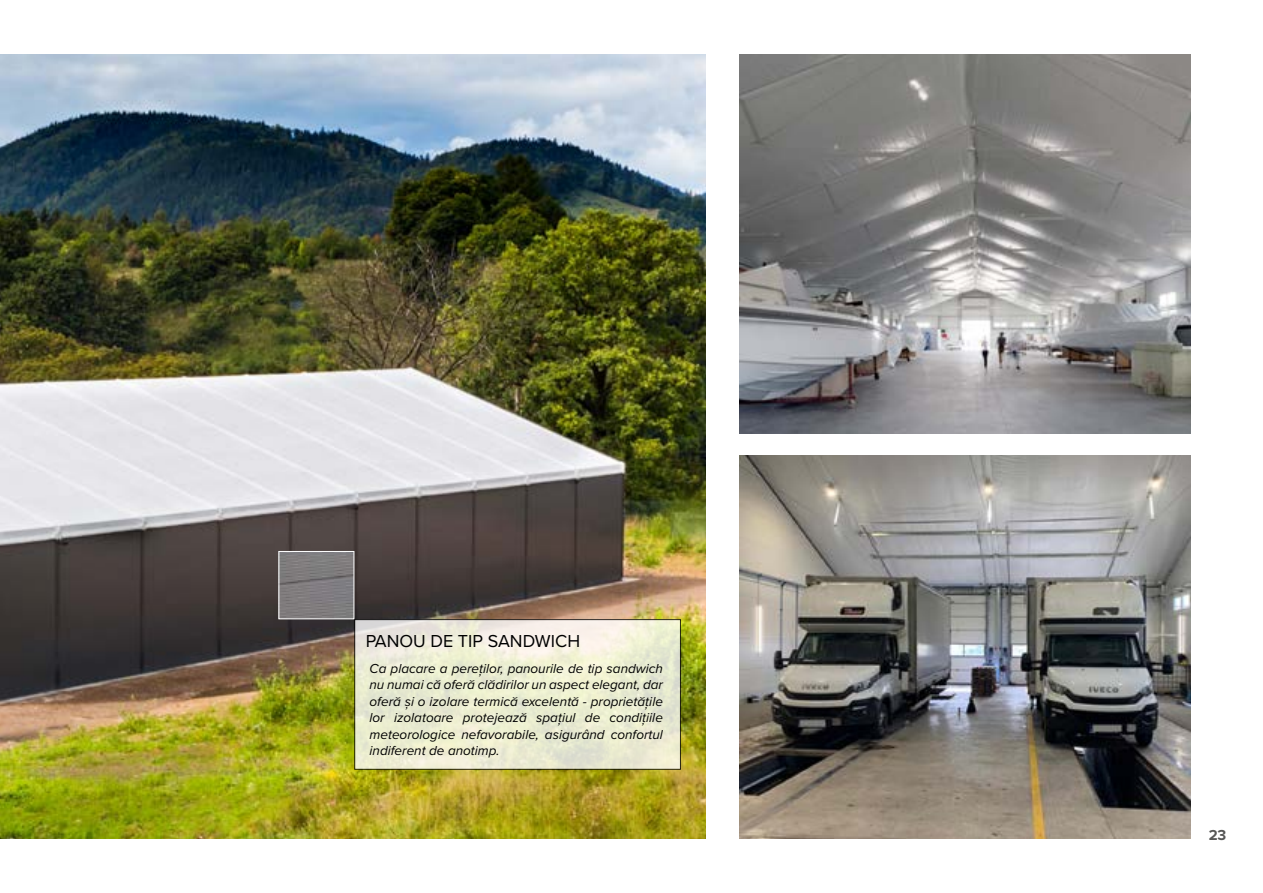
<style>
.page{position:relative;width:1263px;height:893px;background:#fff}
.page>*{position:absolute;margin:0;border:0;box-sizing:border-box;transform-origin:0 0}
.t1{font:18px "Proxima Nova";color:#000}
.t2{font:700 15px "Proxima Nova";color:#575756}
.t3{font:italic 13.5px/16.5px "Proxima Nova";color:#000;text-align:justify}
</style>
<div class="page">
<img style="left:0;top:54px;width:706px;height:785px">
<img style="left:740px;top:455px;width:451px;height:384px">
<img style="left:740px;top:54px;width:451px;height:380px">
<img style="left:281px;top:553px;width:71px;height:64px">
<div style="left:279px;top:551px;width:75px;height:68px;border:1px solid #fff"></div>
<svg style="left:356px;top:621px;width:323px;height:147px;background:#ececd5"></svg>
<div style="left:354px;top:619px;width:327px;height:151px;border:1px solid #000"></div>
<h1 class="t1" style="left:366px;top:627px;width:216px">PANOU DE TIP SANDWICH</h1>
<p class="t3" style="left:370px;top:659px;width:295px">Ca placare a pereților, panourile de tip sandwich nu numai că oferă clădirilor un aspect elegant, dar oferă și o izolare termică excelentă - proprietățile lor izolatoare protejează spațiul de condițiile meteorologice nefavorabile, asigurând confortul indiferent de anotimp.</p>
<p class="t2" style="left:1209px;top:823px;width:19px">23</p>
</div>
